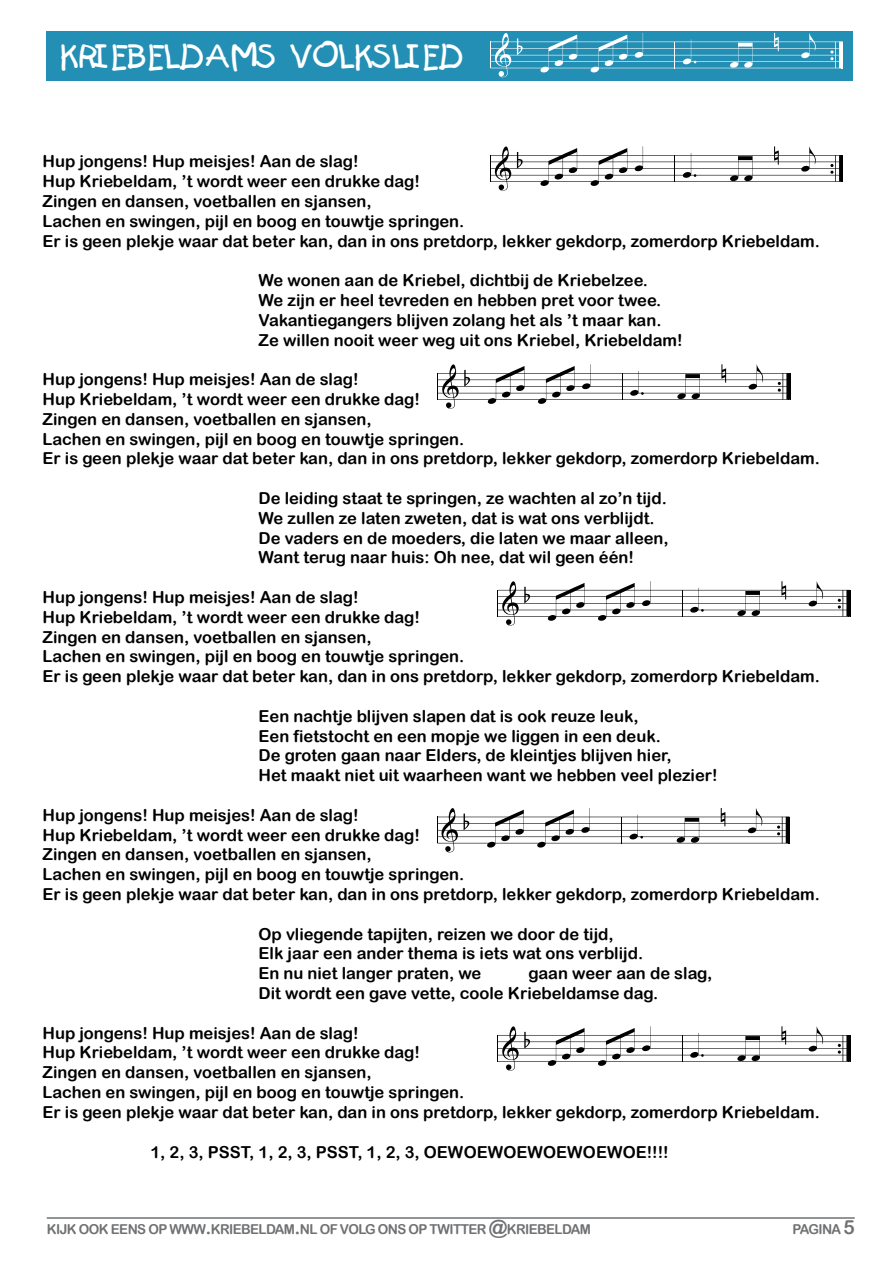
<style>
.page{position:relative;width:893px;height:1263px;background:#fff}
.page>*{position:absolute;margin:0;border:0;box-sizing:border-box;transform-origin:0 0}
.t1{font:33px "Kids Plain";letter-spacing:-.05em;color:#fff}
.t2{font:16.5px/19.8px "Arial Rounded MT Bold";color:#000}
.t3{font:13.65px "Arial Rounded MT Bold";letter-spacing:-.045em;color:#707173}
.s1{font-size:19.5px}
</style>
<div class="page">
<hr style="left:47px;top:1217px;width:808px;height:2px;background:#707173">
<div style="left:47px;top:31px;width:806px;height:50px;background:#248fb4"></div>
<svg style="left:801px;top:33px;width:15px;height:26px"></svg>
<svg style="left:634px;top:33px;width:9px;height:25px"></svg>
<svg style="left:774px;top:33px;width:5px;height:18px"></svg>
<svg style="left:730px;top:43px;width:23px;height:25px"></svg>
<svg style="left:590px;top:35px;width:37px;height:38px"></svg>
<svg style="left:540px;top:35px;width:37px;height:38px"></svg>
<svg style="left:682px;top:39px;width:14px;height:26px"></svg>
<hr style="left:491px;top:42px;width:352px;height:1px;background:#fff">
<hr style="left:491px;top:55px;width:352px;height:1px;background:#fff">
<hr style="left:491px;top:48px;width:352px;height:1px;background:#fff">
<hr style="left:491px;top:61px;width:352px;height:1px;background:#fff">
<hr style="left:491px;top:68px;width:352px;height:1px;background:#fff">
<svg style="left:490px;top:33px;width:21px;height:44px"></svg>
<svg style="left:674px;top:43px;width:1px;height:25px"></svg>
<svg style="left:830px;top:42px;width:13px;height:26px"></svg>
<svg style="left:517px;top:38px;width:6px;height:17px"></svg>
<svg style="left:801px;top:147px;width:15px;height:25px"></svg>
<svg style="left:634px;top:146px;width:9px;height:26px"></svg>
<svg style="left:774px;top:146px;width:5px;height:19px"></svg>
<svg style="left:730px;top:156px;width:23px;height:25px"></svg>
<svg style="left:590px;top:148px;width:37px;height:38px"></svg>
<svg style="left:540px;top:148px;width:37px;height:38px"></svg>
<svg style="left:682px;top:153px;width:14px;height:25px"></svg>
<hr style="left:491px;top:155px;width:352px;height:1px;background:#000">
<hr style="left:491px;top:168px;width:352px;height:1px;background:#000">
<hr style="left:491px;top:162px;width:352px;height:1px;background:#000">
<hr style="left:491px;top:175px;width:352px;height:1px;background:#000">
<hr style="left:491px;top:181px;width:352px;height:1px;background:#000">
<svg style="left:490px;top:146px;width:21px;height:45px"></svg>
<svg style="left:674px;top:156px;width:1px;height:25px"></svg>
<svg style="left:830px;top:155px;width:13px;height:27px"></svg>
<svg style="left:517px;top:152px;width:6px;height:17px"></svg>
<svg style="left:748px;top:365px;width:15px;height:25px"></svg>
<svg style="left:582px;top:379px;width:8px;height:11px"></svg>
<svg style="left:721px;top:364px;width:5px;height:19px"></svg>
<svg style="left:677px;top:374px;width:23px;height:25px"></svg>
<svg style="left:538px;top:366px;width:37px;height:38px"></svg>
<svg style="left:487px;top:366px;width:37px;height:38px"></svg>
<svg style="left:630px;top:371px;width:14px;height:25px"></svg>
<hr style="left:438px;top:373px;width:352px;height:1px;background:#000">
<hr style="left:438px;top:386px;width:352px;height:1px;background:#000">
<hr style="left:438px;top:380px;width:352px;height:1px;background:#000">
<hr style="left:438px;top:393px;width:352px;height:1px;background:#000">
<hr style="left:438px;top:399px;width:352px;height:1px;background:#000">
<svg style="left:622px;top:374px;width:1px;height:25px"></svg>
<svg style="left:778px;top:373px;width:13px;height:27px"></svg>
<svg style="left:437px;top:364px;width:33px;height:45px"></svg>
<svg style="left:808px;top:581px;width:15px;height:26px"></svg>
<svg style="left:642px;top:589px;width:8px;height:17px"></svg>
<svg style="left:781px;top:581px;width:5px;height:18px"></svg>
<svg style="left:737px;top:591px;width:23px;height:25px"></svg>
<svg style="left:598px;top:583px;width:37px;height:38px"></svg>
<svg style="left:547px;top:583px;width:38px;height:38px"></svg>
<svg style="left:690px;top:588px;width:14px;height:25px"></svg>
<hr style="left:498px;top:590px;width:352px;height:1px;background:#000">
<hr style="left:498px;top:603px;width:352px;height:1px;background:#000">
<hr style="left:498px;top:596px;width:352px;height:1px;background:#000">
<hr style="left:498px;top:610px;width:352px;height:1px;background:#000">
<hr style="left:498px;top:616px;width:352px;height:1px;background:#000">
<svg style="left:682px;top:591px;width:1px;height:25px"></svg>
<svg style="left:838px;top:590px;width:13px;height:26px"></svg>
<svg style="left:497px;top:581px;width:33px;height:45px"></svg>
<svg style="left:748px;top:808px;width:15px;height:26px"></svg>
<svg style="left:581px;top:808px;width:9px;height:25px"></svg>
<svg style="left:721px;top:808px;width:4px;height:18px"></svg>
<svg style="left:676px;top:818px;width:23px;height:25px"></svg>
<svg style="left:537px;top:810px;width:37px;height:38px"></svg>
<svg style="left:487px;top:810px;width:37px;height:38px"></svg>
<svg style="left:629px;top:814px;width:14px;height:26px"></svg>
<hr style="left:437px;top:817px;width:352px;height:1px;background:#000">
<hr style="left:437px;top:830px;width:352px;height:1px;background:#000">
<hr style="left:437px;top:823px;width:352px;height:1px;background:#000">
<hr style="left:437px;top:836px;width:352px;height:1px;background:#000">
<hr style="left:437px;top:843px;width:352px;height:1px;background:#000">
<svg style="left:437px;top:808px;width:21px;height:44px"></svg>
<svg style="left:621px;top:818px;width:1px;height:25px"></svg>
<svg style="left:777px;top:817px;width:13px;height:26px"></svg>
<svg style="left:464px;top:813px;width:5px;height:17px"></svg>
<svg style="left:808px;top:1027px;width:15px;height:25px"></svg>
<svg style="left:642px;top:1042px;width:8px;height:9px"></svg>
<svg style="left:781px;top:1026px;width:5px;height:18px"></svg>
<svg style="left:737px;top:1036px;width:23px;height:25px"></svg>
<svg style="left:598px;top:1028px;width:37px;height:38px"></svg>
<svg style="left:547px;top:1028px;width:38px;height:38px"></svg>
<svg style="left:690px;top:1033px;width:14px;height:25px"></svg>
<hr style="left:498px;top:1035px;width:352px;height:1px;background:#000">
<hr style="left:498px;top:1048px;width:352px;height:1px;background:#000">
<hr style="left:498px;top:1041px;width:352px;height:1px;background:#000">
<hr style="left:498px;top:1055px;width:352px;height:1px;background:#000">
<hr style="left:498px;top:1061px;width:352px;height:1px;background:#000">
<svg style="left:682px;top:1036px;width:1px;height:25px"></svg>
<svg style="left:838px;top:1035px;width:13px;height:26px"></svg>
<svg style="left:497px;top:1026px;width:33px;height:45px"></svg>
<h1 class="t1" style="left:60px;top:35px;width:408px">KRIEBELDAMS VOLKSLIED</h1>
<p class="t2" style="left:43px;top:151px;width:779px">Hup jongens! Hup meisjes! Aan de slag!<br>Hup Kriebeldam, ’t wordt weer een drukke dag!<br>Zingen en dansen, voetballen en sjansen,<br>Lachen en swingen, pijl en boog en touwtje springen.<br>Er is geen plekje waar dat beter kan, dan in ons pretdorp, lekker gekdorp, zomerdorp Kriebeldam.</p>
<p class="t2" style="left:259px;top:270px;width:426px">We wonen aan de Kriebel, dichtbij de Kriebelzee.<br>We zijn er heel tevreden en hebben pret voor twee.<br>Vakantiegangers blijven zolang het als ’t maar kan.<br>Ze willen nooit weer weg uit ons Kriebel, Kriebeldam!</p>
<p class="t2" style="left:43px;top:369px;width:779px">Hup jongens! Hup meisjes! Aan de slag!<br>Hup Kriebeldam, ’t wordt weer een drukke dag!<br>Zingen en dansen, voetballen en sjansen,<br>Lachen en swingen, pijl en boog en touwtje springen.<br>Er is geen plekje waar dat beter kan, dan in ons pretdorp, lekker gekdorp, zomerdorp Kriebeldam.</p>
<p class="t2" style="left:259px;top:488px;width:412px">De leiding staat te springen, ze wachten al zo’n tijd.<br>We zullen ze laten zweten, dat is wat ons verblijdt.<br>De vaders en de moeders, die laten we maar alleen, Want terug naar huis: Oh nee, dat wil geen één!</p>
<p class="t2" style="left:43px;top:587px;width:779px">Hup jongens! Hup meisjes! Aan de slag!<br>Hup Kriebeldam, ’t wordt weer een drukke dag!<br>Zingen en dansen, voetballen en sjansen,<br>Lachen en swingen, pijl en boog en touwtje springen.<br>Er is geen plekje waar dat beter kan, dan in ons pretdorp, lekker gekdorp, zomerdorp Kriebeldam.</p>
<p class="t2" style="left:259px;top:706px;width:461px">Een nachtje blijven slapen dat is ook reuze leuk,<br>Een fietstocht en een mopje we liggen in een deuk.<br>De groten gaan naar Elders, de kleintjes blijven hier,<br>Het maakt niet uit waarheen want we hebben veel plezier!</p>
<p class="t2" style="left:43px;top:805px;width:779px">Hup jongens! Hup meisjes! Aan de slag!<br>Hup Kriebeldam, ’t wordt weer een drukke dag!<br>Zingen en dansen, voetballen en sjansen,<br>Lachen en swingen, pijl en boog en touwtje springen.<br>Er is geen plekje waar dat beter kan, dan in ons pretdorp, lekker gekdorp, zomerdorp Kriebeldam.</p>
<p class="t2" style="left:259px;top:924px;width:386px">Op vliegende tapijten, reizen we door de tijd,<br>Elk jaar een ander thema is iets wat ons verblijd.<br>En nu niet langer praten, we</p>
<p class="t2" style="left:259px;top:963px;width:455px;text-indent:270px">gaan weer aan de slag,<br>Dit wordt een gave vette, coole Kriebeldamse dag.</p>
<p class="t2" style="left:43px;top:1023px;width:779px">Hup jongens! Hup meisjes! Aan de slag!<br>Hup Kriebeldam, ’t wordt weer een drukke dag!<br>Zingen en dansen, voetballen en sjansen,<br>Lachen en swingen, pijl en boog en touwtje springen.<br>Er is geen plekje waar dat beter kan, dan in ons pretdorp, lekker gekdorp, zomerdorp Kriebeldam.</p>
<p class="t2" style="left:151px;top:1141px;width:520px">1, 2, 3, PSST, 1, 2, 3, PSST, 1, 2, 3, OEWOEWOEWOEWOEWOE!!!!</p>
<p class="t3" style="left:47px;top:1221px;width:546px">KIJK OOK EENS OP WWW<span class="s1">.</span>KRIEBELDAM<span class="s1">.</span>NL OF VOLG ONS OP TWITTER <span class="s1">@</span>KRIEBELDAM</p>
<p class="t3" style="left:793px;top:1221px;width:64px">PAGINA <span class="s1">5</span></p>
</div>
